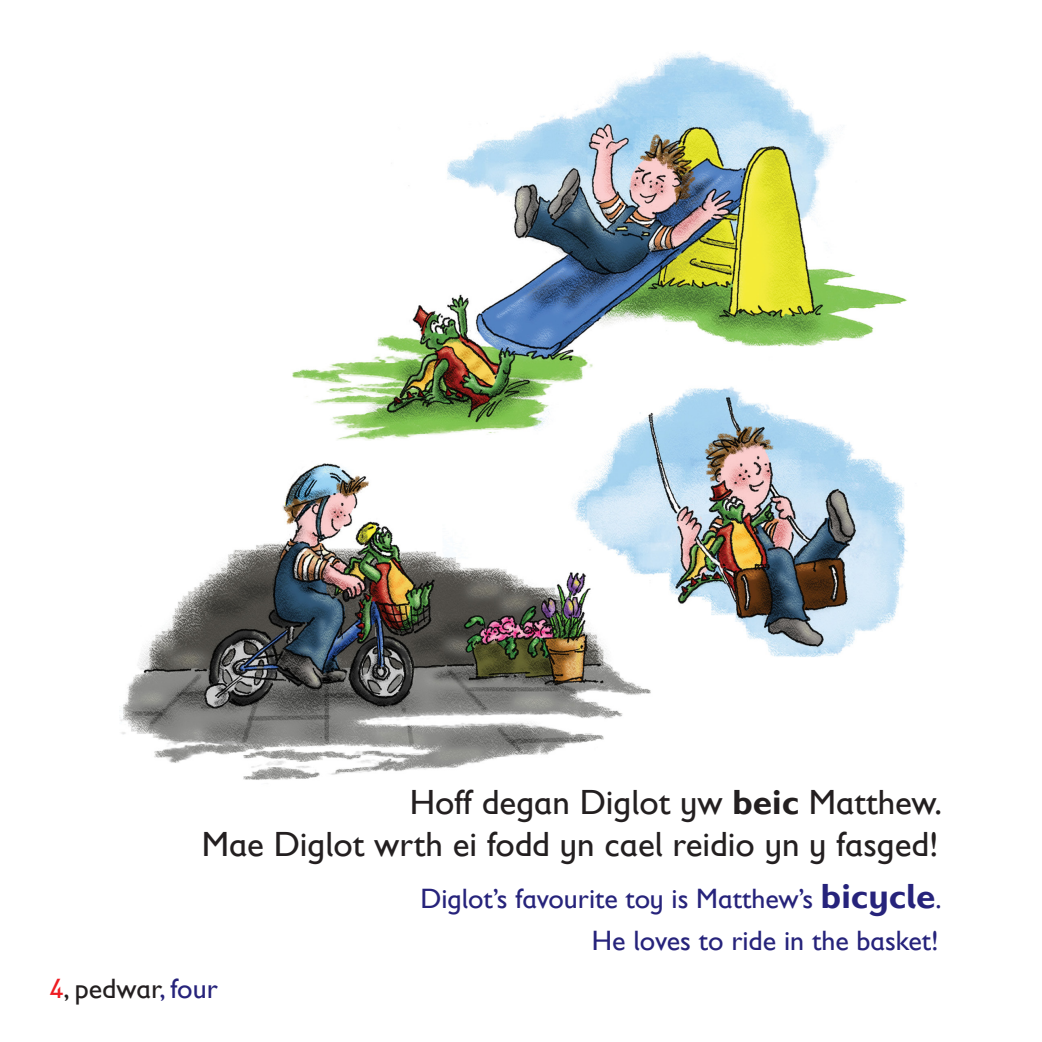
<style>
.page{position:relative;width:1042px;height:1042px;background:#fff}
.page>*{position:absolute;margin:0;border:0;box-sizing:border-box;transform-origin:0 0}
.t1{font:35px "Gill Sans MT Schlbk";color:#231f20}
.t2{font:28px "Gill Sans MT Schlbk";color:#26237b}
.t3{font:28px "Gill Sans MT Schlbk";color:#231f20}
.s1{font-weight:700}
.s2{color:#ee1d23}
.s3{color:#26237b}
.s4{font-weight:700;font-size:35px}
</style>
<div class="page">
<img style="left:120px;top:51px;width:788px;height:729px">
<p class="t1" style="left:410px;top:782px;width:534px">Hoff degan Diglot yw <span class="s1">beic</span> Matthew.</p>
<p class="t1" style="left:202px;top:824px;width:738px">Mae Diglot wrth ei fodd yn cael reidio yn y fasged!</p>
<p class="t3" style="left:50px;top:972px;width:170px"><span class="s2">4</span>, pedwar<span class="s3">, four</span></p>
<p class="t2" style="left:420px;top:882px;width:523px">Diglot’s favourite toy is Matthew’s <span class="s4">bicycle</span>.</p>
<p class="t2" style="left:592px;top:924px;width:348px">He loves to ride in the basket!</p>
</div>
